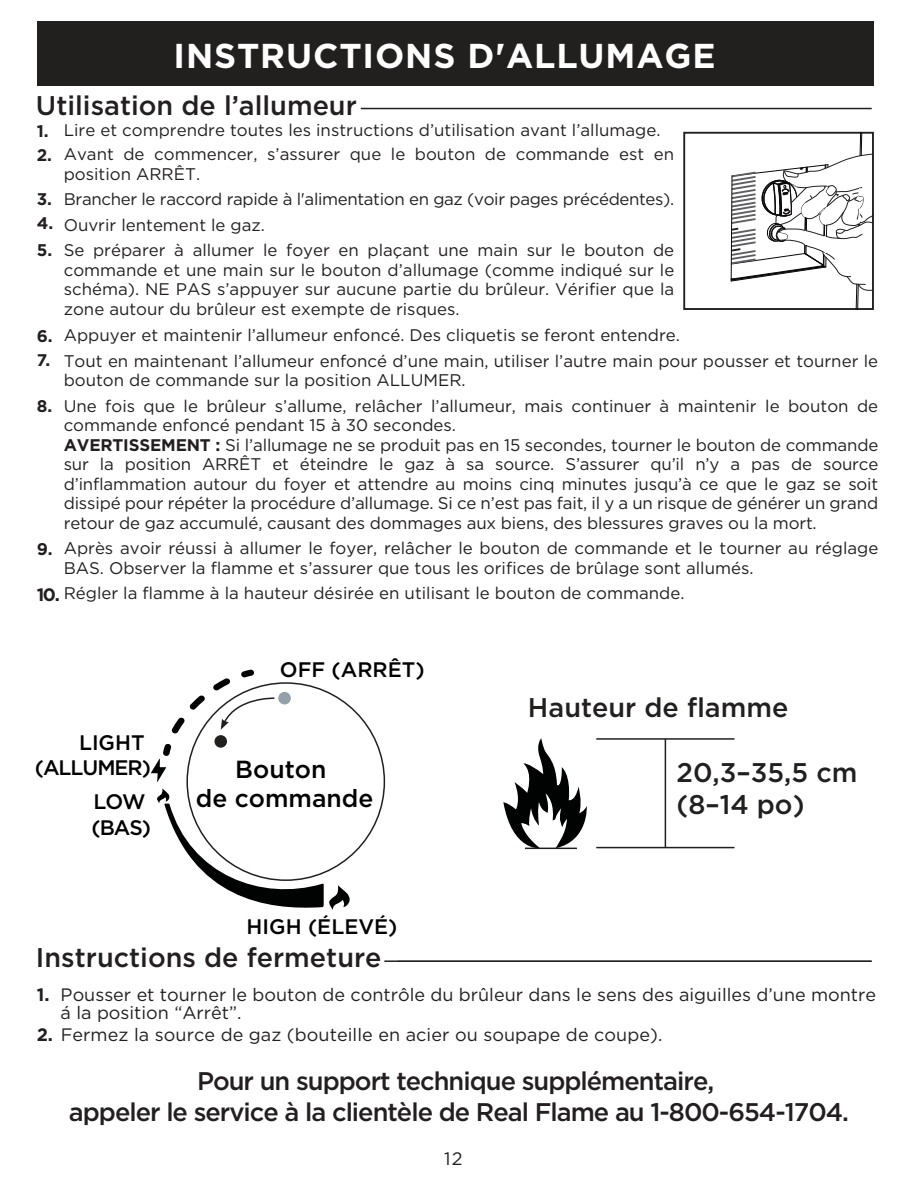
<style>
.page{position:relative;width:918px;height:1188px;background:#fff}
.page>*{position:absolute;margin:0;border:0;box-sizing:border-box;transform-origin:0 0}
.t1{font:700 34.5px "Gotham";letter-spacing:.025em;color:#fff}
.t2{font:500 27px "Gotham";color:#231f20}
.t3{font:500 27px/32.4px "Gotham";color:#221f1f}
.t4{font:500 25.5px/30.6px "Gotham";letter-spacing:-.04em;color:#231f20;text-align:center}
.t5{font:500 24.75px/29.7px "Gotham";color:#000;text-align:center}
.t6{font:500 21px/25.2px "Gotham";color:#000}
.t7{font:500 21px/25.2px "Gotham";letter-spacing:-.05em;color:#000;text-align:right}
.t8{font:18px/18px "Gotham";color:#231f20}
.t9{font:16.8px/19.5px "Gotham";color:#231f20}
.t10{font:700 16.8px/24px "Gotham";color:#231f20}
.s1{font-weight:700}
.s2{font-weight:700;font-size:18px}
</style>
<div class="page">
<hr style="left:361px;top:108px;width:511px;height:1px;background:#221f1f">
<svg style="left:503px;top:738px;width:84px;height:112px"></svg>
<svg style="left:157px;top:788px;width:195px;height:122px"></svg>
<svg style="left:151px;top:744px;width:21px;height:38px"></svg>
<div style="left:187px;top:683px;width:197px;height:197px;background:#fff;border-radius:50%"></div>
<div style="left:278px;top:692px;width:13px;height:12px;background:#95a0aa;border-radius:50%"></div>
<div style="left:214px;top:735px;width:13px;height:13px;background:#221f1f;border-radius:50%"></div>
<hr style="left:665px;top:740px;width:1px;height:107px;background:#221f1f">
<hr style="left:596px;top:738px;width:139px;height:2px;background:#221f1f">
<hr style="left:596px;top:847px;width:139px;height:1px;background:#221f1f">
<hr style="left:525px;top:848px;width:52px;height:1px;background:#221f1f">
<svg style="left:171px;top:669px;width:105px;height:64px"></svg>
<hr style="left:384px;top:960px;width:488px;height:2px;background:#221f1f">
<div style="left:37px;top:21px;width:836px;height:65px;background:#221f1f"></div>
<svg style="left:682px;top:79px;width:192px;height:231px"></svg>
<h1 class="t1" style="left:174px;top:33px;width:543px">INSTRUCTIONS D'ALLUMAGE</h1>
<h2 class="t2" style="left:36px;top:87px;width:322px">Utilisation de l’allumeur</h2>
<p class="t10" style="left:37px;top:118px;width:17px">1.<br>2.</p>
<p class="t10" style="left:37px;top:187px;width:18px">3.<br>4.</p>
<p class="t10" style="left:37px;top:238px;width:17px">5.</p>
<p class="t9" style="left:64px;top:118px;width:612px;line-height:24px">Lire et comprendre toutes les instructions d’utilisation avant l’allumage.<br>Avant de commencer, s’assurer que le bouton de commande est en</p>
<p class="t9" style="left:64px;top:160px;width:612px;line-height:25.5px">position ARRÊT.<br>Brancher le raccord rapide à l'alimentation en gaz (voir pages précédentes).<br>Ouvrir lentement le gaz.<br>Se préparer à allumer le foyer en plaçant une main sur le bouton de</p>
<p class="t9" style="left:64px;top:259px;width:612px;text-align:justify">commande et une main sur le bouton d’allumage (comme indiqué sur le schéma). NE PAS s’appuyer sur aucune partie du brûleur. Vérifier que la zone autour du brûleur est exempte de risques.</p>
<p class="t9" style="left:64px;top:322px;width:816px;line-height:25.5px">Appuyer et maintenir l’allumeur enfoncé. Des cliquetis se feront entendre.<br>Tout en maintenant l’allumeur enfoncé d’une main, utiliser l’autre main pour pousser et tourner le</p>
<p class="t9" style="left:64px;top:367px;width:816px;line-height:25.5px">bouton de commande sur la position ALLUMER.<br>Une fois que le brûleur s’allume, relâcher l’allumeur, mais continuer à maintenir le bouton de</p>
<p class="t9" style="left:64px;top:415px;width:816px">commande enfoncé pendant 15 à 30 secondes.<br><span class="s1">AVERTISSEMENT :</span> Si l’allumage ne se produit pas en 15 secondes, tourner le bouton de commande sur la position ARRÊT et éteindre le gaz à sa source. S’assurer qu’il n’y a pas de source d’inflammation autour du foyer et attendre au moins cinq minutes jusqu’à ce que le gaz se soit dissipé pour répéter la procédure d’allumage. Si ce n’est pas fait, il y a un risque de générer un grand retour de gaz accumulé, causant des dommages aux biens, des blessures graves ou la mort.</p>
<p class="t9" style="left:64px;top:538px;width:816px">Après avoir réussi à allumer le foyer, relâcher le bouton de commande et le tourner au réglage<br>BAS. Observer la flamme et s’assurer que tous les orifices de brûlage sont allumés.</p>
<p class="t10" style="left:37px;top:324px;width:17px">6.<br>7.</p>
<p class="t10" style="left:37px;top:394px;width:17px">8.</p>
<p class="t10" style="left:37px;top:537px;width:17px">9.</p>
<p class="t9" style="left:37px;top:583px;width:649px"><span class="s2">10.</span> Régler la flamme à la hauteur désirée en utilisant le bouton de commande.</p>
<p class="t7" style="left:35px;top:730px;width:118px">LIGHT (ALLUMER)</p>
<p class="t6" style="left:91px;top:789px;width:61px">LOW (BAS)</p>
<p class="t6" style="left:280px;top:657px;width:146px">OFF (ARRÊT)</p>
<h3 class="t5" style="left:196px;top:754px;width:179px">Bouton<br>de commande</h3>
<p class="t6" style="left:247px;top:913px;width:152px">HIGH (ÉLEVÉ)</p>
<h2 class="t3" style="left:528px;top:691px;width:262px">Hauteur de flamme</h2>
<h2 class="t3" style="left:677px;top:756px;width:183px">20,3–35,5 cm (8–14 po)</h2>
<h2 class="t2" style="left:36px;top:940px;width:347px">Instructions de fermeture</h2>
<p class="t8" style="left:61px;top:985px;width:817px;text-indent:-24px"><span class="s1">1.</span> Pousser et tourner le bouton de contrôle du brûleur dans le sens des aiguilles d’une montre á la position “Arrêt”.</p>
<p class="t8" style="left:37px;top:1026px;width:627px"><span class="s1">2.</span> Fermez la source de gaz (bouteille en acier ou soupape de coupe).</p>
<h3 class="t4" style="left:69px;top:1065px;width:782px">Pour un support technique supplémentaire,<br>appeler le service à la clientèle de Real Flame au 1-800-654-1704.</h3>
<p class="t8" style="left:444px;top:1150px;width:20px">12</p>
</div>
